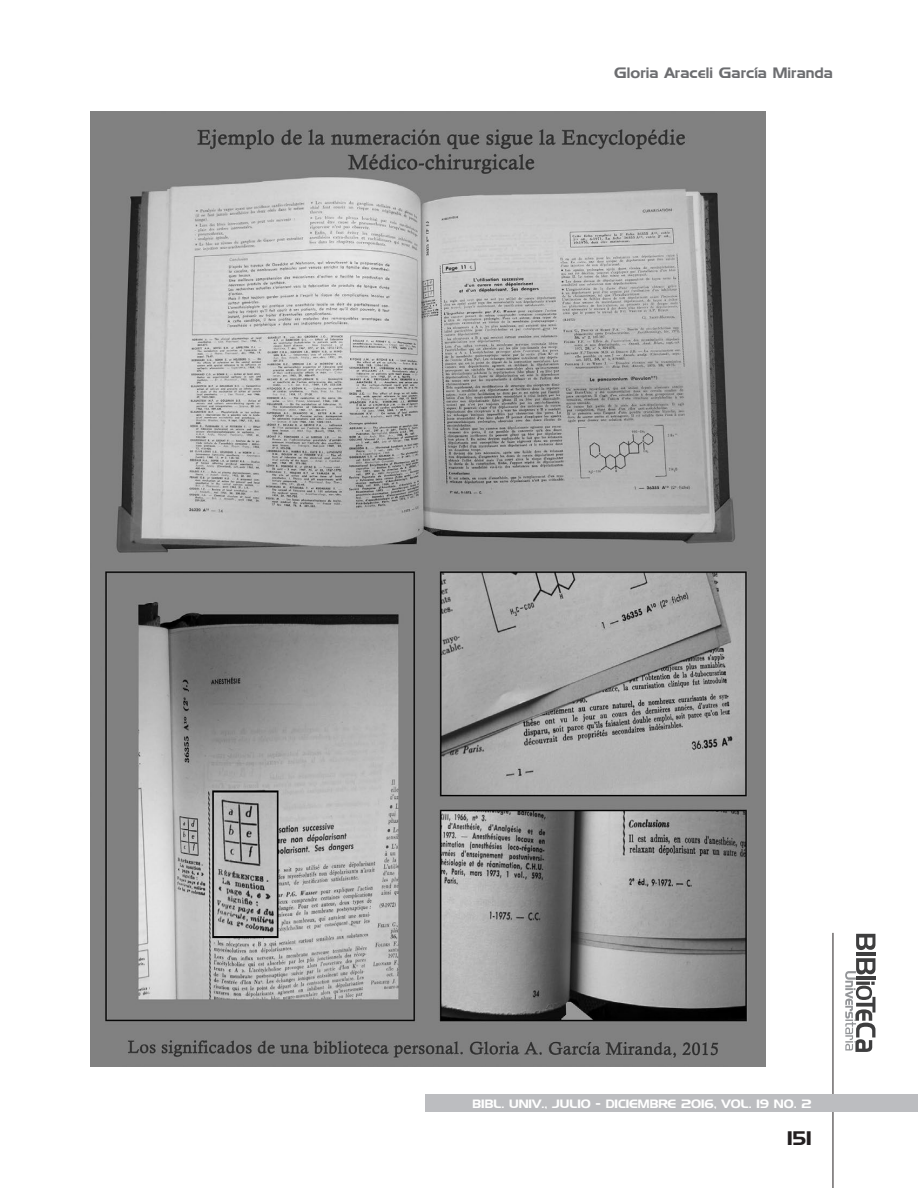
<style>
.page{position:relative;width:918px;height:1188px;background:#fff}
.page>*{position:absolute;margin:0;border:0;box-sizing:border-box;transform-origin:0 0}
.t1{font:19.5px "Denmark";color:#231f20}
.Autor{font:15px "Denmark";color:#6c6d70}
.t2{font:12px "Denmark";color:#fff}
</style>
<div class="page">
<hr style="left:833px;top:933px;width:1px;height:255px;background:#231f20">
<svg style="left:856px;top:934px;width:19px;height:16px"></svg>
<hr style="left:856px;top:952px;width:19px;height:4px;background:#3e3e3f">
<svg style="left:845px;top:958px;width:30px;height:94px"></svg>
<div style="left:425px;top:1094px;width:493px;height:17px;background:#bcbdc0"></div>
<img style="left:90px;top:111px;width:675px;height:956px">
<p class="Autor" style="left:614px;top:64px;width:220px">Gloria Araceli García Miranda</p>
<p class="t2" style="left:473px;top:1096px;width:341px">BIBL. UNIV., JULIO - DICIEMBRE 2016, VOL. 19 NO. 2</p>
<h1 class="t1" style="left:787px;top:1127px;width:26px">151</h1>
</div>
